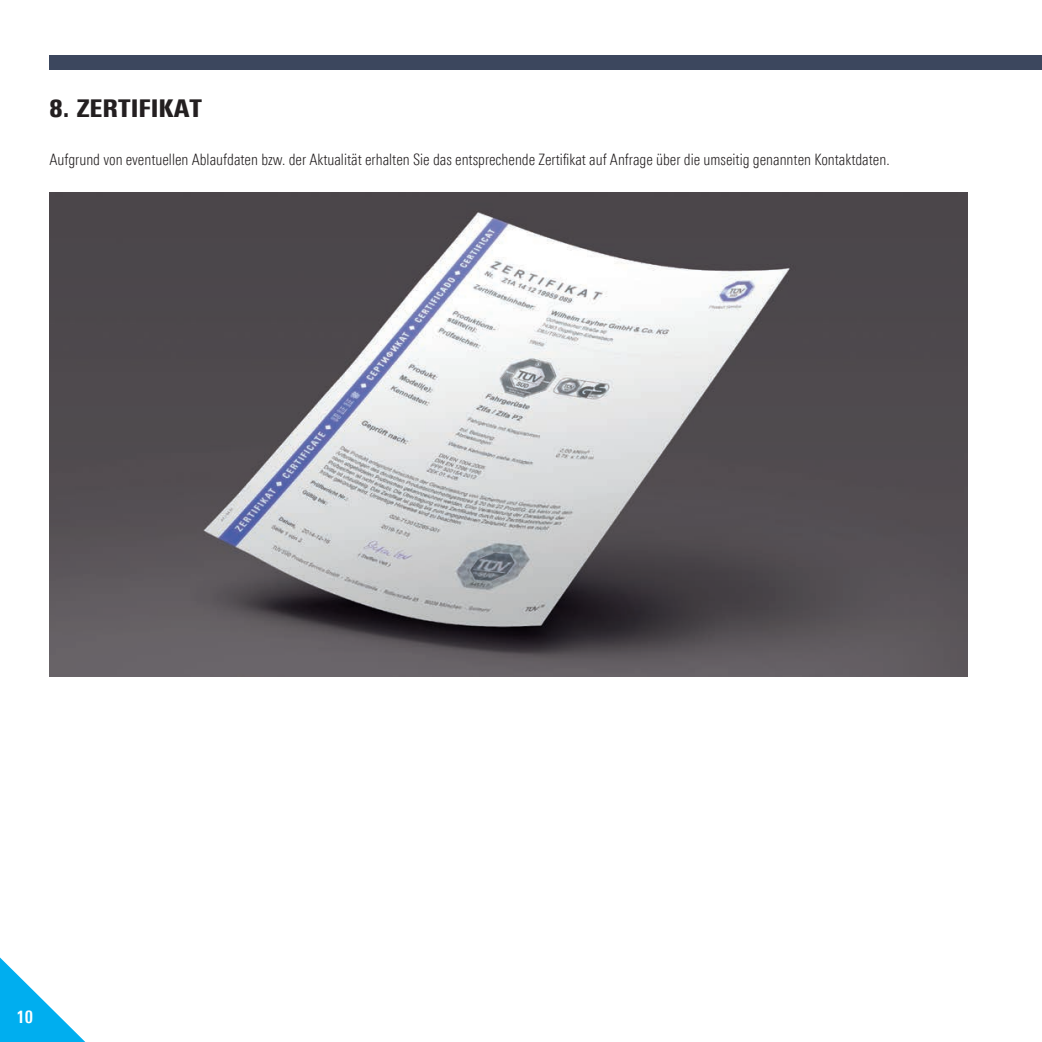
<style>
.page{position:relative;width:1042px;height:1042px;background:#fff}
.page>*{position:absolute;margin:0;border:0;box-sizing:border-box;transform-origin:0 0}
.t1{font:900 24.5px "Linotype Univers 820 Cn";color:#231f20}
.t2{font:700 17.5px "Linotype Univers 620 Cn";color:#fff}
.GT_Tabelle_2013{font:300 15.75px "Linotype Univers 320 Cn";color:#231f20;scale:.95 1}
</style>
<div class="page">
<div style="left:50px;top:55px;width:992px;height:15px;background:#3c475e"></div>
<svg style="left:0;top:957px;width:86px;height:85px"></svg>
<img style="left:50px;top:192px;width:917px;height:484px">
<p class="t1" style="left:50px;top:93px;width:154px">8. ZERTIFIKAT</p>
<p class="GT_Tabelle_2013" style="left:50px;top:151px;width:886px">Aufgrund von eventuellen Ablaufdaten bzw. der Aktualität erhalten Sie das entsprechende Zertifikat auf Anfrage über die umseitig genannten Kontaktdaten.</p>
<p class="t2" style="left:17px;top:1006px;width:18px">10</p>
</div>
